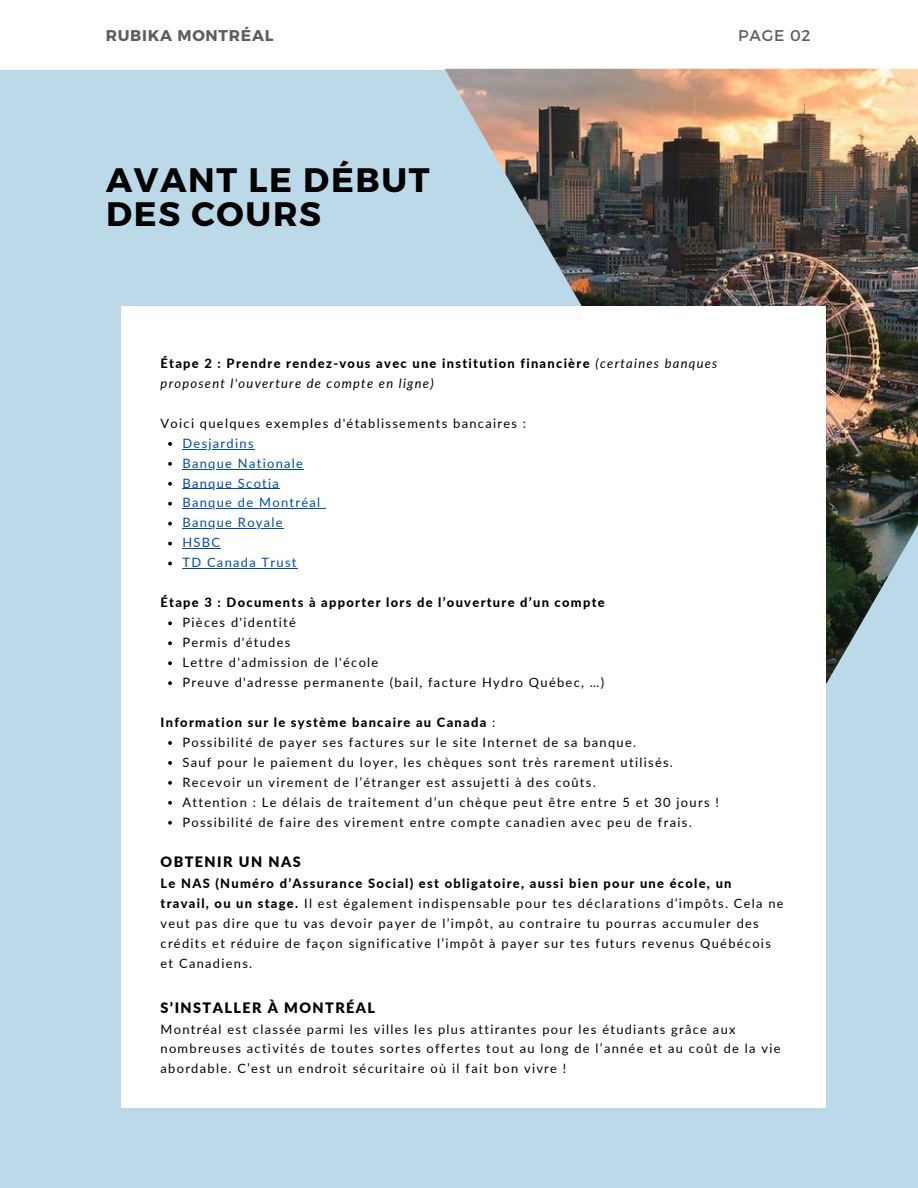
<style>
.page{position:relative;width:918px;height:1188px;background:#bcd9e9}
.page>*{position:absolute;margin:0;border:0;box-sizing:border-box;transform-origin:0 0}
.t1{font:700 33.9px/33.9px "Montserrat";letter-spacing:.05em;color:#000}
.t2{font:700 15.6px "Montserrat";letter-spacing:.05em;color:#5e5e5e}
.t3{font:15.6px "Montserrat";letter-spacing:.05em;color:#5e5e5e}
.t4{font:900 14.4px "Lato";letter-spacing:.1em;color:#000}
.t5{font:12.9px/20px "Lato";letter-spacing:.1em;color:#000}
.t6{font:800 12.9px/20px "Lato";letter-spacing:.1em;color:#000}
.t7{font:12.9px "Lato";letter-spacing:.1em;color:#004aad}
.s1{font-weight:400;font-style:italic}
.s2{font-weight:400}
.s3{font-weight:800}
</style>
<div class="page">
<div style="left:0;top:0;width:918px;height:70px;background:#fff"></div>
<img style="left:445px;top:69px;width:473px;height:615px">
<div style="left:122px;top:307px;width:704px;height:801px;background:#fff"></div>
<svg style="left:168px;top:442px;width:4px;height:4px"></svg>
<hr style="left:182px;top:449px;width:73px;height:1px;background:#004aad">
<svg style="left:168px;top:462px;width:4px;height:4px"></svg>
<hr style="left:182px;top:469px;width:122px;height:1px;background:#004aad">
<svg style="left:168px;top:482px;width:4px;height:4px"></svg>
<hr style="left:182px;top:489px;width:98px;height:1px;background:#004aad">
<svg style="left:168px;top:502px;width:4px;height:4px"></svg>
<hr style="left:182px;top:508px;width:140px;height:1px;background:#004aad">
<svg style="left:168px;top:522px;width:4px;height:4px"></svg>
<hr style="left:182px;top:528px;width:102px;height:1px;background:#004aad">
<svg style="left:168px;top:542px;width:4px;height:3px"></svg>
<hr style="left:182px;top:548px;width:39px;height:1px;background:#004aad">
<svg style="left:168px;top:562px;width:4px;height:3px"></svg>
<hr style="left:182px;top:568px;width:116px;height:1px;background:#004aad">
<svg style="left:168px;top:621px;width:4px;height:4px"></svg>
<svg style="left:168px;top:641px;width:4px;height:4px"></svg>
<svg style="left:168px;top:661px;width:4px;height:4px"></svg>
<svg style="left:168px;top:681px;width:4px;height:4px"></svg>
<svg style="left:168px;top:741px;width:4px;height:4px"></svg>
<svg style="left:168px;top:761px;width:4px;height:4px"></svg>
<svg style="left:168px;top:781px;width:4px;height:4px"></svg>
<svg style="left:168px;top:801px;width:4px;height:4px"></svg>
<svg style="left:168px;top:821px;width:4px;height:4px"></svg>
<h2 class="t2" style="left:106px;top:25px;width:169px">RUBIKA MONTRÉAL</h2>
<h3 class="t3" style="left:738px;top:25px;width:74px">PAGE 02</h3>
<p class="t1" style="left:106px;top:162px;width:325px">AVANT LE DÉBUT<br>DES COURS</p>
<h1 class="t6" style="left:161px;top:353px;width:558px">Étape 2 : Prendre rendez-vous avec une institution financière <span class="s1">(certaines banques proposent l'ouverture de compte en ligne)</span></h1>
<p class="t5" style="left:161px;top:413px;width:367px">Voici quelques exemples d'établissements bancaires :</p>
<p class="t7" style="left:182px;top:435px;width:73px">Desjardins</p>
<p class="t7" style="left:182px;top:455px;width:122px">Banque Nationale</p>
<p class="t7" style="left:182px;top:475px;width:98px">Banque Scotia</p>
<p class="t7" style="left:182px;top:495px;width:139px">Banque de Montréal</p>
<p class="t7" style="left:182px;top:515px;width:102px">Banque Royale</p>
<p class="t7" style="left:182px;top:535px;width:39px">HSBC</p>
<p class="t7" style="left:182px;top:555px;width:116px">TD Canada Trust</p>
<p class="t6" style="left:161px;top:592px;width:446px">Étape 3 : Documents à apporter lors de l’ouverture d’un compte</p>
<p class="t5" style="left:182px;top:612px;width:115px">Pièces d'identité</p>
<h4 class="t5" style="left:182px;top:632px;width:109px">Permis d'études</h4>
<p class="t5" style="left:182px;top:652px;width:197px">Lettre d'admission de l'école</p>
<p class="t5" style="left:182px;top:672px;width:423px">Preuve d'adresse permanente (bail, facture Hydro Québec, …)</p>
<p class="t6" style="left:161px;top:712px;width:336px">Information sur le système bancaire au Canada <span class="s2">:</span></p>
<p class="t5" style="left:182px;top:732px;width:455px">Possibilité de payer ses factures sur le site Internet de sa banque.</p>
<p class="t5" style="left:182px;top:752px;width:492px">Sauf pour le paiement du loyer, les chèques sont très rarement utilisés.</p>
<p class="t5" style="left:182px;top:772px;width:415px">Recevoir un virement de l’étranger est assujetti à des coûts.</p>
<p class="t5" style="left:182px;top:792px;width:538px">Attention : Le délais de traitement d’un chèque peut être entre 5 et 30 jours !</p>
<p class="t5" style="left:182px;top:812px;width:511px">Possibilité de faire des virement entre compte canadien avec peu de frais.</p>
<p class="t4" style="left:161px;top:853px;width:142px">OBTENIR UN NAS</p>
<p class="t5" style="left:161px;top:873px;width:625px"><span class="s3">Le NAS (Numéro d’Assurance Social) est obligatoire, aussi bien pour une école, un<br>travail, ou un stage.</span> Il est également indispensable pour tes déclarations d’impôts. Cela ne veut pas dire que tu vas devoir payer de l’impôt, au contraire tu pourras accumuler des crédits et réduire de façon significative l’impôt à payer sur tes futurs revenus Québécois et Canadiens.</p>
<p class="t4" style="left:161px;top:998px;width:216px">S’INSTALLER À MONTRÉAL</p>
<p class="t5" style="left:161px;top:1019px;width:622px">Montréal est classée parmi les villes les plus attirantes pour les étudiants grâce aux nombreuses activités de toutes sortes offertes tout au long de l’année et au coût de la vie abordable. C’est un endroit sécuritaire où il fait bon vivre !</p>
</div>
